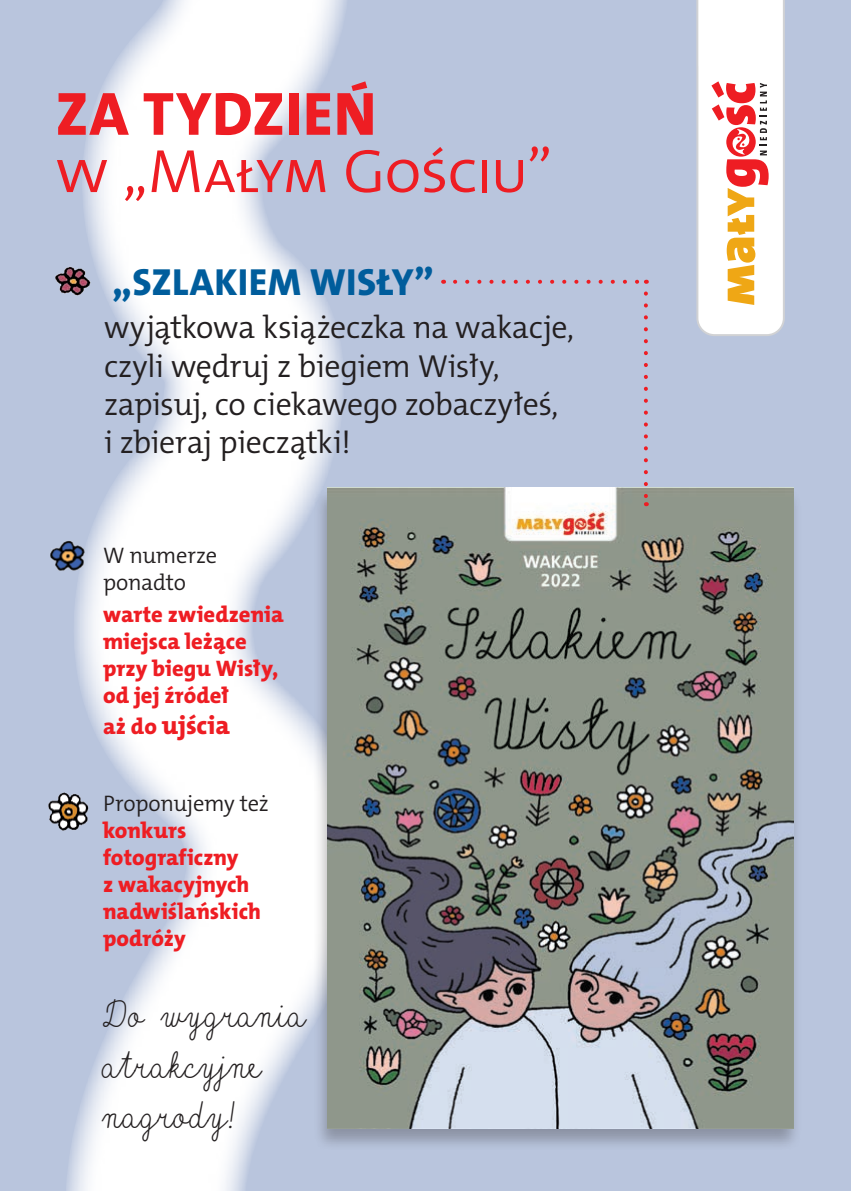
<style>
.page{position:relative;width:851px;height:1191px;background:#fff}
.page>*{position:absolute;margin:0;border:0;box-sizing:border-box;transform-origin:0 0}
.t1{font:61.6px "The Mix HP4 Se Lig";letter-spacing:-.025em;color:#ee1d23}
.t2{font:61.6px "The Mix HP8 Ex Bld";letter-spacing:.01em;color:#ee1d23}
.t3{font:42.4px/50.8px "Vitkovapisanka";color:#231f20}
.t4{font:38px "The Mix HP8 Ex Bld";letter-spacing:.01em;color:#005d9c}
.t5{font:32px/38.4px "The Mix HP4 Se Lig";letter-spacing:-.015em;color:#231f20}
.t6{font:25.8px "The Mix HP8 Ex Bld";color:#ee1d23}
.t7{font:22.6px/27px "The Mix HP8 Ex Bld";letter-spacing:.005em;color:#ee1d23}
.t8{font:22.6px/27px "The Mix HP4 Se Lig";letter-spacing:-.01em;color:#231f20}
.s1{font-size:22.6px}
</style>
<div class="page">
<hr style="left:850px;top:0;width:1px;height:1191px;background:#8a8c8f">
<div style="left:0;top:0;width:850px;height:1191px;background:#b9c5dd"></div>
<svg style="left:67px;top:0;width:279px;height:1191px"></svg>
<div style="left:313px;top:487px;width:489px;height:664px;background:#231f20;opacity:.3"></div>
<img style="left:328px;top:488px;width:465px;height:640px">
<img style="left:55px;top:262px;width:39px;height:35px">
<img style="left:48px;top:792px;width:43px;height:39px">
<img style="left:50px;top:538px;width:41px;height:42px">
<svg style="left:696px;top:0;width:88px;height:336px;background:#f8e2d8"></svg>
<svg style="left:455px;top:280px;width:184px;height:4px"></svg>
<svg style="left:643px;top:293px;width:4px;height:213px"></svg>
<p class="t2" style="left:55px;top:74px;width:322px">ZA TYDZIEŃ</p>
<p class="t1" style="left:55px;top:132px;width:499px">w „Małym Gościu”</p>
<p class="t4" style="left:112px;top:257px;width:323px">„SZLAKIEM WISŁY”</p>
<p class="t5" style="left:104px;top:308px;width:471px">wyjątkowa książeczka na wakacje, czyli wędruj z biegiem Wisły, zapisuj, co ciekawego zobaczyłeś, i zbieraj pieczątki!</p>
<p class="t8" style="left:103px;top:542px;width:116px">W numerze ponadto</p>
<p class="t7" style="left:103px;top:601px;width:182px">warte zwiedzenia miejsca leżące przy biegu Wisły, od jej źródeł</p>
<p class="t6" style="left:103px;top:709px;width:128px"><span class="s1">aż do</span> ujścia</p>
<p class="t8" style="left:103px;top:789px;width:167px">Proponujemy też</p>
<p class="t7" style="left:103px;top:817px;width:160px">konkurs fotograficzny<br>z wakacyjnych nadwiślańskich podróży</p>
<p class="t3" style="left:99px;top:989px;width:206px">Do wygrania atrakcyjne nagrody!</p>
</div>
